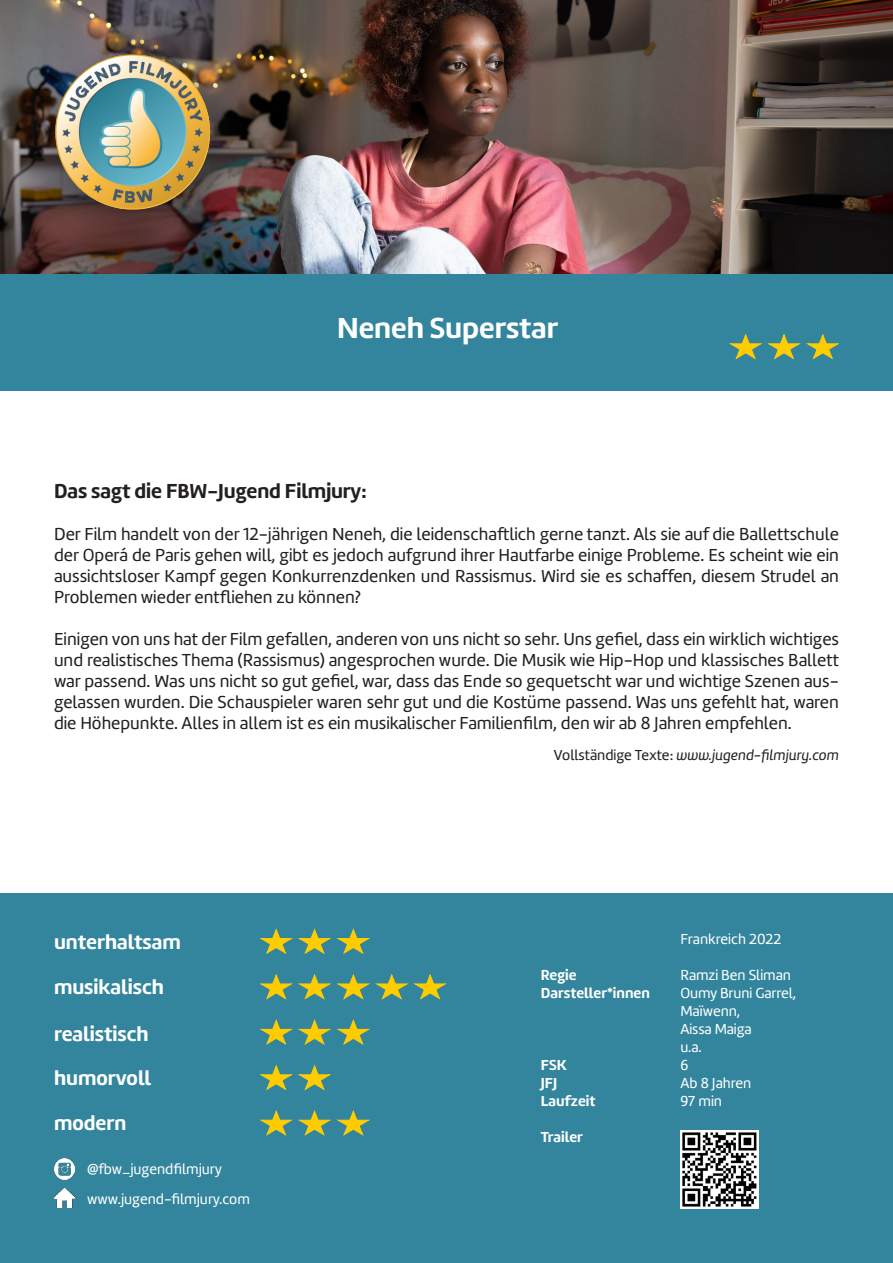
<style>
.page{position:relative;width:893px;height:1263px;background:#fff}
.page>*{position:absolute;margin:0;border:0;box-sizing:border-box;transform-origin:0 0}
.t1{font:30px "Amelia Basic Bold";color:#fff}
.t2{font:21px "Amelia Basic Bold";color:#fff}
.t3{font:21px "Amelia Basic Bold";color:#231f20}
.t4{font:18px/21px "Amelia Basic";color:#231f20;text-align:justify}
.t5{font:15px "Amelia Basic";letter-spacing:-.005em;color:#fff}
.t6{font:15px "Amelia Basic Bold";color:#fff}
.t7{font:15px "Amelia Basic Italic";color:#231f20}
.s1{font-family:"Amelia Basic"}
</style>
<div class="page">
<img style="left:0;top:0;width:893px;height:274px">
<div style="left:27px;top:26px;width:228px;height:229px;background:#231f20;opacity:.52"></div>
<img style="left:45px;top:46px;width:174px;height:173px">
<div style="left:0;top:274px;width:893px;height:117px;background:#32859d"></div>
<div style="left:0;top:893px;width:893px;height:370px;background:#32859d"></div>
<svg style="left:729px;top:333px;width:110px;height:26px"></svg>
<svg style="left:260px;top:974px;width:187px;height:26px"></svg>
<svg style="left:260px;top:928px;width:110px;height:26px"></svg>
<svg style="left:260px;top:1019px;width:110px;height:26px"></svg>
<svg style="left:260px;top:1064px;width:71px;height:26px"></svg>
<svg style="left:260px;top:1110px;width:110px;height:26px"></svg>
<img style="left:680px;top:1130px;width:79px;height:79px">
<img style="left:54px;top:1159px;width:20px;height:20px">
<img style="left:54px;top:1189px;width:20px;height:18px">
<p class="t1" style="left:337px;top:310px;width:222px">Neneh Superstar</p>
<p class="t3" style="left:54px;top:478px;width:314px">Das sagt die FBW-Jugend Filmjury:</p>
<p class="t4" style="left:54px;top:523px;width:786px">Der Film handelt von der 12-jährigen Neneh, die leidenschaftlich gerne tanzt. Als sie auf die Ballettschule der Operá de Paris gehen will, gibt es jedoch aufgrund ihrer Hautfarbe einige Probleme. Es scheint wie ein aussichtsloser Kampf gegen Konkurrenzdenken und Rassismus. Wird sie es schaffen, diesem Strudel an Problemen wieder entfliehen zu können?</p>
<p class="t4" style="left:54px;top:628px;width:786px">Einigen von uns hat der Film gefallen, anderen von uns nicht so sehr. Uns gefiel, dass ein wirklich wichtiges und realistisches Thema (Rassismus) angesprochen wurde. Die Musik wie Hip-Hop und klassisches Ballett war passend. Was uns nicht so gut gefiel, war, dass das Ende so gequetscht war und wichtige Szenen aus&shy;gelassen wurden. Die Schauspieler waren sehr gut und die Kostüme passend. Was uns gefehlt hat, waren die Höhepunkte. Alles in allem ist es ein musikalischer Familienfilm, den wir ab 8 Jahren empfehlen.</p>
<p class="t7" style="left:554px;top:746px;width:287px"><span class="s1">Vollständige Texte:</span> www.jugend-filmjury.com</p>
<p class="t2" style="left:54px;top:929px;width:128px">unterhaltsam</p>
<p class="t2" style="left:54px;top:974px;width:111px">musikalisch</p>
<p class="t2" style="left:54px;top:1021px;width:96px">realistisch</p>
<p class="t2" style="left:54px;top:1066px;width:99px">humorvoll</p>
<p class="t2" style="left:54px;top:1111px;width:74px">modern</p>
<p class="t5" style="left:87px;top:1160px;width:136px">@fbw_jugendfilmjury</p>
<p class="t5" style="left:87px;top:1190px;width:164px">www.jugend-filmjury.com</p>
<p class="t6" style="left:541px;top:966px;width:37px">Regie</p>
<p class="t6" style="left:541px;top:984px;width:110px">Darsteller*innen</p>
<p class="t6" style="left:541px;top:1056px;width:27px">FSK</p>
<p class="t6" style="left:541px;top:1074px;width:18px">JFJ</p>
<p class="t6" style="left:541px;top:1092px;width:56px">Laufzeit</p>
<p class="t6" style="left:541px;top:1128px;width:44px">Trailer</p>
<p class="t5" style="left:680px;top:930px;width:102px">Frankreich 2022</p>
<p class="t5" style="left:680px;top:966px;width:112px">Ramzi Ben Sliman</p>
<p class="t5" style="left:680px;top:984px;width:117px">Oumy Bruni Garrel,</p>
<p class="t5" style="left:680px;top:1002px;width:61px">Maïwenn,</p>
<p class="t5" style="left:680px;top:1020px;width:73px">Aissa Maiga</p>
<p class="t5" style="left:680px;top:1038px;width:23px">u.a.</p>
<p class="t5" style="left:680px;top:1056px;width:9px">6</p>
<p class="t5" style="left:680px;top:1074px;width:72px">Ab 8 Jahren</p>
<p class="t5" style="left:680px;top:1092px;width:43px">97 min</p>
</div>
